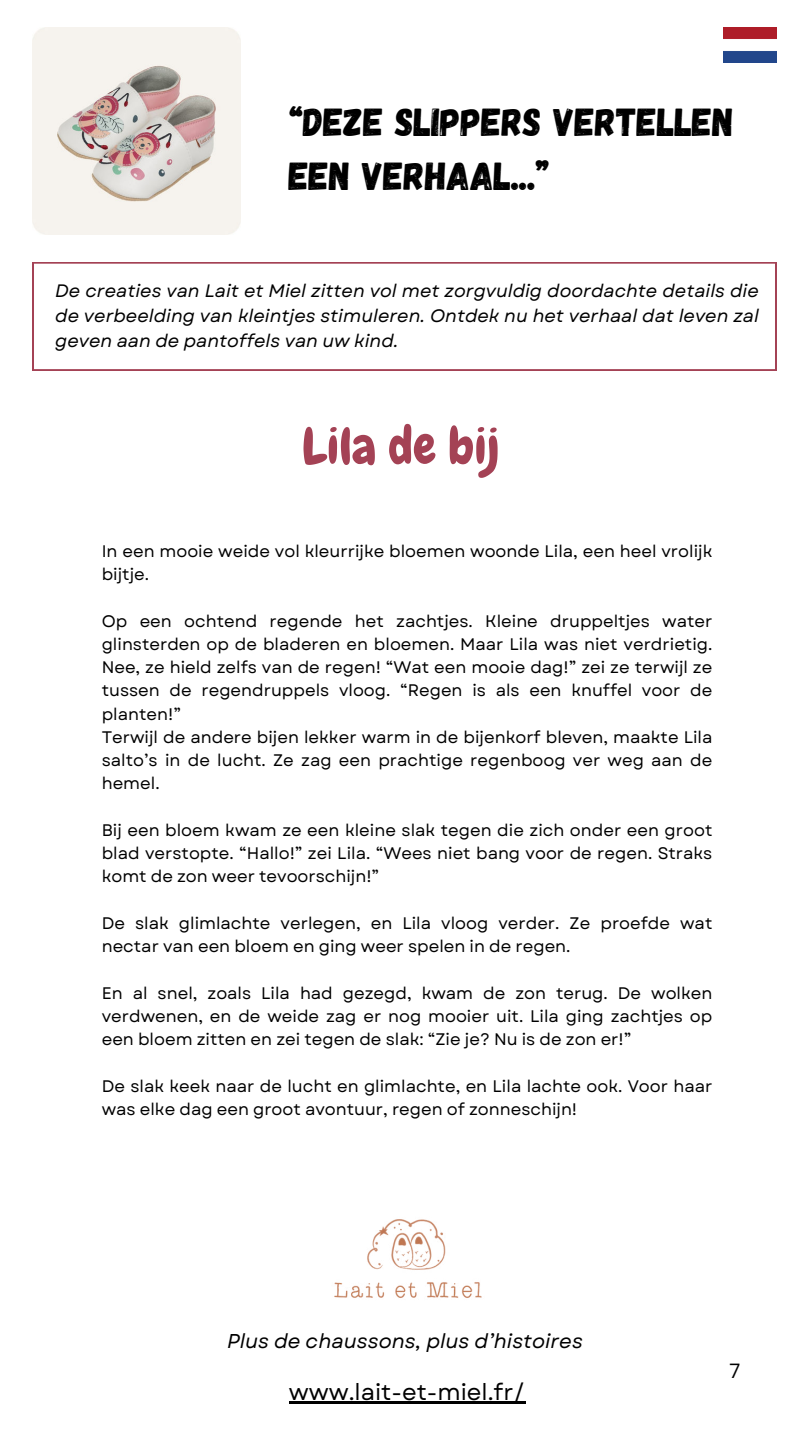
<style>
.page{position:relative;width:810px;height:1440px;background:#fff}
.page>*{position:absolute;margin:0;border:0;box-sizing:border-box;transform-origin:0 0}
.t1{font:51px "Chewy";color:#a44255}
.t2{font:39px/54px "Gagalin";color:#000}
.t3{font:23px "Garet";color:#000}
.t4{font:italic 20px "Garet";color:#000}
.t5{font:20px "Open Sans";color:#000}
.t6{font:italic 18px/24.8px "Garet";color:#000;text-align:justify}
.t7{font:16.7px/23.2px "Garet";color:#000}
</style>
<div class="page">
<img style="left:334px;top:1219px;width:148px;height:79px">
<svg style="left:33px;top:262px;width:743px;height:109px"></svg>
<img style="left:724px;top:27px;width:52px;height:35px">
<hr style="left:289px;top:1402px;width:236px;height:2px;background:#000">
<img style="left:32px;top:27px;width:208px;height:208px">
<h2 class="t2" style="left:289px;top:95px;width:446px">“DEZE SLIPPERS VERTELLEN<br>EEN VERHAAL...”</h2>
<p class="t6" style="left:55px;top:279px;width:705px">De creaties van Lait et Miel zitten vol met zorgvuldig doordachte details die de verbeelding van kleintjes stimuleren. Ontdek nu het verhaal dat leven zal geven aan de pantoffels van uw kind.</p>
<h1 class="t1" style="left:302px;top:414px;width:200px">Lila de bij</h1>
<p class="t7" style="left:102px;top:540px;width:612px">In een mooie weide vol kleurrijke bloemen woonde Lila, een heel vrolijk bijtje.</p>
<p class="t7" style="left:102px;top:610px;width:612px">Op een ochtend regende het zachtjes. Kleine druppeltjes water glinsterden op de bladeren en bloemen. Maar Lila was niet verdrietig.<br>Nee, ze hield zelfs van de regen! “Wat een mooie dag!” zei ze terwijl ze tussen de regendruppels vloog. “Regen is als een knuffel voor de planten!”<br>Terwijl de andere bijen lekker warm in de bijenkorf bleven, maakte Lila salto’s in de lucht. Ze zag een prachtige regenboog ver weg aan de hemel.</p>
<p class="t7" style="left:102px;top:819px;width:612px;text-align:justify">Bij een bloem kwam ze een kleine slak tegen die zich onder een groot blad verstopte. “Hallo!” zei Lila. “Wees niet bang voor de regen. Straks komt de zon weer tevoorschijn!”</p>
<p class="t7" style="left:102px;top:912px;width:612px">De slak glimlachte verlegen, en Lila vloog verder. Ze proefde wat nectar van een bloem en ging weer spelen in de regen.</p>
<p class="t7" style="left:102px;top:982px;width:612px;text-align:justify">En al snel, zoals Lila had gezegd, kwam de zon terug. De wolken verdwenen, en de weide zag er nog mooier uit. Lila ging zachtjes op een bloem zitten en zei tegen de slak: “Zie je? Nu is de zon er!”</p>
<p class="t7" style="left:102px;top:1075px;width:612px">De slak keek naar de lucht en glimlachte, en Lila lachte ook. Voor haar was elke dag een groot avontuur, regen of zonneschijn!</p>
<p class="t4" style="left:227px;top:1328px;width:357px">Plus de chaussons, plus d’histoires</p>
<h3 class="t3" style="left:289px;top:1378px;width:238px">www.lait-et-miel.fr/</h3>
<p class="t5" style="left:729px;top:1357px;width:13px">7</p>
</div>
